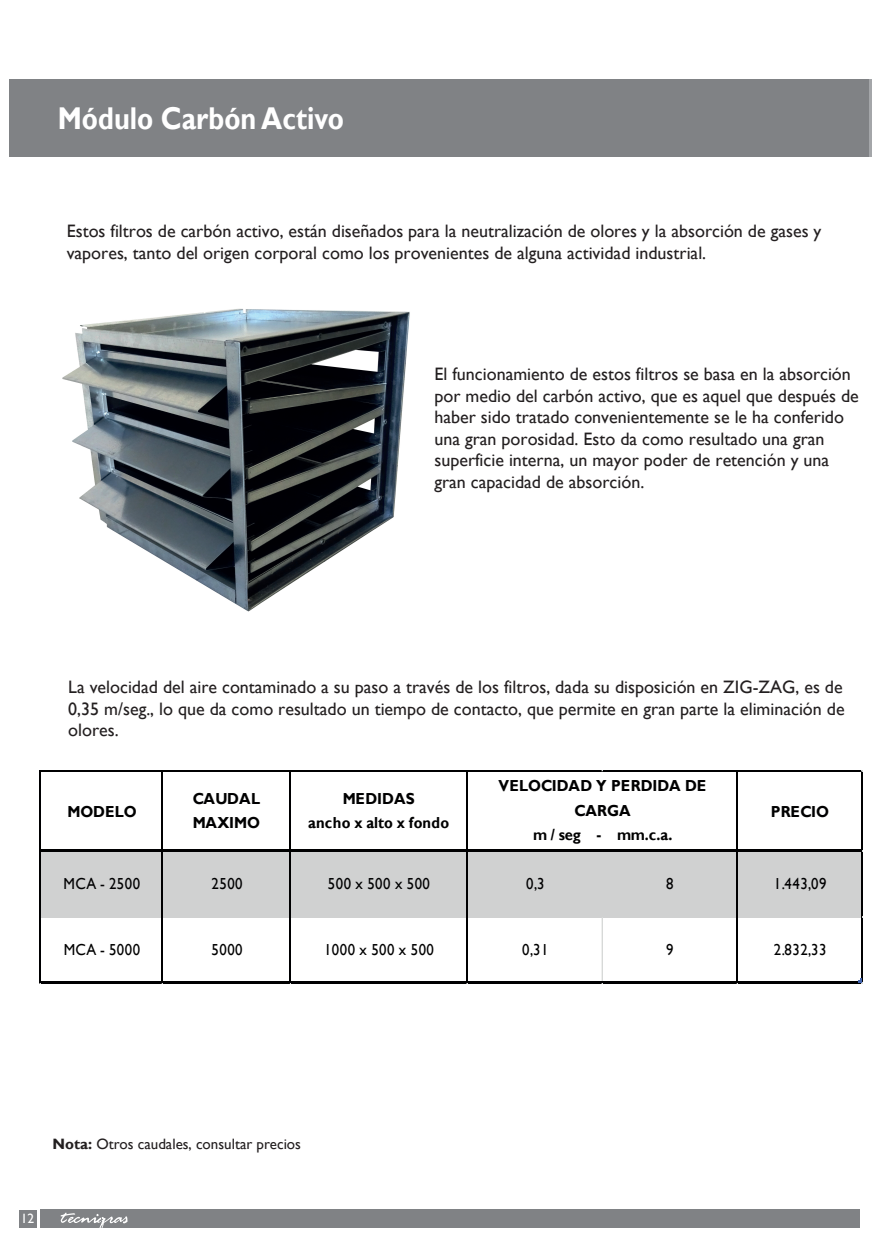
<style>
.page{position:relative;width:888px;height:1260px;background:#fff}
.page>*{position:absolute;margin:0;border:0;box-sizing:border-box;transform-origin:0 0}
.t1{font:700 31.5px "Gill Sans";color:#fff;scale:.86 1}
.t2{font:18px/21.6px "Gill Sans";color:#231f20}
.t3{font:700 15.9px/24.5px "Gill Sans";color:#000001;text-align:center;scale:.93 1}
.t4{font:15.9px "Gill Sans";letter-spacing:.035em;color:#000001;scale:.93 1}
.t5{font:15px "Gill Sans";color:#231f20}
.t6{font:13.5px "Gill Sans";color:#fff}
.s1{font-weight:700}
</style>
<div class="page">
<div style="left:10px;top:80px;width:871px;height:77px;background:#808285"></div>
<div style="left:41px;top:1210px;width:819px;height:17px;background:#808285"></div>
<div style="left:19px;top:1210px;width:17px;height:17px;background:#808285"></div>
<svg style="left:60px;top:1213px;width:68px;height:15px"></svg>
<img style="left:62px;top:308px;width:348px;height:304px">
<div style="left:41px;top:851px;width:821px;height:67px;background:#d0d1d1"></div>
<hr style="left:41px;top:771px;width:821px;height:1px;background:#000001">
<hr style="left:41px;top:850px;width:821px;height:2px;background:#000001">
<hr style="left:40px;top:771px;width:1px;height:213px;background:#000001">
<hr style="left:161px;top:772px;width:2px;height:212px;background:#000001">
<hr style="left:289px;top:772px;width:2px;height:212px;background:#000001">
<hr style="left:466px;top:772px;width:2px;height:212px;background:#000001">
<hr style="left:602px;top:918px;width:1px;height:63px;background:#d7d9d8">
<hr style="left:736px;top:772px;width:2px;height:212px;background:#000001">
<hr style="left:41px;top:981px;width:821px;height:3px;background:#000001">
<hr style="left:861px;top:772px;width:1px;height:212px;background:#000001">
<svg style="left:858px;top:978px;width:5px;height:6px"></svg>
<h1 class="t1" style="left:58px;top:99px;width:334px">Módulo Carbón Activo</h1>
<p class="t2" style="left:67px;top:221px;width:756px">Estos filtros de carbón activo, están diseñados para la neutralización de olores y la absorción de gases y vapores, tanto del origen corporal como los provenientes de alguna actividad industrial.</p>
<p class="t2" style="left:434px;top:363px;width:426px">El funcionamiento de estos filtros se basa en la absorción por medio del carbón activo, que es aquel que después de haber sido tratado convenientemente se le ha conferido una gran porosidad. Esto da como resultado una gran superficie interna, un mayor poder de retención y una gran capacidad de absorción.</p>
<p class="t2" style="left:68px;top:677px;width:778px;text-align:justify">La velocidad del aire contaminado a su paso a través de los filtros, dada su disposición en ZIG-ZAG, es de 0,35 m/seg., lo que da como resultado un tiempo de contacto, que permite en gran parte la eliminación de olores.</p>
<p class="t3" style="left:68px;top:799px;width:76px">MODELO</p>
<p class="t3" style="left:193px;top:787px;width:74px;text-align:left">CAUDAL<br>MAXIMO</p>
<p class="t3" style="left:308px;top:787px;width:153px">MEDIDAS<br>ancho x alto x fondo</p>
<p class="t3" style="left:499px;top:774px;width:225px">VELOCIDAD Y PERDIDA DE<br>CARGA<br>m / seg - mm.c.a.</p>
<p class="t3" style="left:771px;top:799px;width:64px">PRECIO</p>
<p class="t4" style="left:64px;top:874px;width:84px">MCA - 2500</p>
<p class="t4" style="left:212px;top:874px;width:35px">2500</p>
<p class="t4" style="left:328px;top:874px;width:111px">500 x 500 x 500</p>
<p class="t4" style="left:526px;top:874px;width:21px">0,3</p>
<p class="t4" style="left:666px;top:874px;width:9px">8</p>
<p class="t4" style="left:774px;top:874px;width:58px">1.443,09</p>
<p class="t4" style="left:64px;top:940px;width:84px">MCA - 5000</p>
<p class="t4" style="left:212px;top:940px;width:35px">5000</p>
<p class="t4" style="left:324px;top:940px;width:120px">1000 x 500 x 500</p>
<p class="t4" style="left:522px;top:940px;width:30px">0,31</p>
<p class="t4" style="left:666px;top:940px;width:9px">9</p>
<p class="t4" style="left:774px;top:940px;width:58px">2.832,33</p>
<p class="t5" style="left:52px;top:1135px;width:250px"><span class="s1">Nota:</span> Otros caudales, consultar precios</p>
<p class="t6" style="left:21px;top:1211px;width:15px">12</p>
</div>
